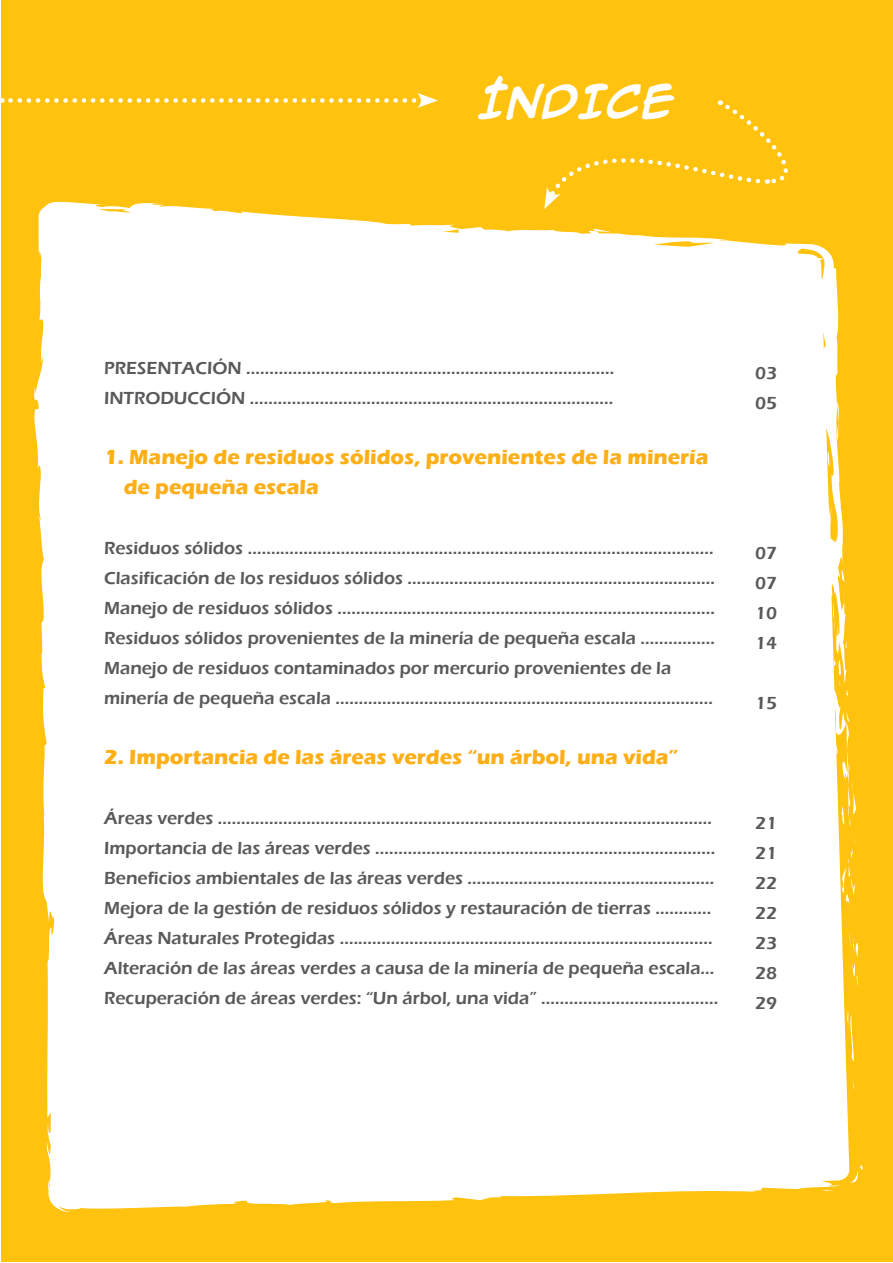
<style>
.page{position:relative;width:893px;height:1263px;background:#fff}
.page>*{position:absolute;margin:0;border:0;box-sizing:border-box;transform-origin:0 0}
.t1{font:700 37.5px "Anime Ace 2.0 BB";letter-spacing:.025em;color:#fff}
.t2{font:700 21px/30px "Eras ITC";color:#fcaf17}
.t3{font:600 18px/30px "Eras ITC";color:#58595b}
</style>
<div class="page">
<div style="left:2px;top:1px;width:891px;height:1261px;background:#ffc20e"></div>
<svg style="left:847px;top:1011px;width:7px;height:51px"></svg>
<svg style="left:849px;top:933px;width:9px;height:53px"></svg>
<svg style="left:847px;top:837px;width:9px;height:69px"></svg>
<div style="left:34px;top:202px;width:813px;height:1010px;background:#fff"></div>
<svg style="left:90px;top:216px;width:14px;height:2px"></svg>
<svg style="left:65px;top:751px;width:2px;height:10px"></svg>
<svg style="left:845px;top:638px;width:2px;height:11px"></svg>
<svg style="left:833px;top:659px;width:23px;height:168px"></svg>
<svg style="left:833px;top:557px;width:13px;height:73px"></svg>
<svg style="left:832px;top:636px;width:1px;height:13px"></svg>
<svg style="left:823px;top:502px;width:3px;height:6px"></svg>
<svg style="left:820px;top:447px;width:10px;height:33px"></svg>
<svg style="left:817px;top:258px;width:6px;height:3px"></svg>
<svg style="left:591px;top:249px;width:32px;height:5px"></svg>
<svg style="left:822px;top:1190px;width:12px;height:1px"></svg>
<svg style="left:850px;top:1165px;width:13px;height:18px"></svg>
<svg style="left:65px;top:651px;width:3px;height:17px"></svg>
<svg style="left:544px;top:100px;width:267px;height:109px"></svg>
<svg style="left:11px;top:93px;width:427px;height:15px"></svg>
<h1 class="t1" style="left:479px;top:73px;width:197px">ÍNDICE</h1>
<p class="t3" style="left:104px;top:353px;width:512px">PRESENTACIÓN ...............................................................................<br>INTRODUCCIÓN ..............................................................................</p>
<p class="t2" style="left:124px;top:442px;width:586px;text-indent:-20px">1. Manejo de residuos sólidos, provenientes de la minería de pequeña escala</p>
<p class="t3" style="left:104px;top:533px;width:613px">Residuos sólidos ....................................................................................................<br>Clasificación de los residuos sólidos ..................................................................<br>Manejo de residuos sólidos .................................................................................<br>Residuos sólidos provenientes de la minería de pequeña escala ................<br>Manejo de residuos contaminados por mercurio provenientes de la minería de pequeña escala .................................................................................</p>
<p class="t2" style="left:104px;top:742px;width:575px">2. Importancia de las áreas verdes “un árbol, una vida”</p>
<p class="t3" style="left:104px;top:803px;width:616px">Áreas verdes ..........................................................................................................<br>Importancia de las áreas verdes .........................................................................<br>Beneficios ambientales de las áreas verdes .....................................................<br>Mejora de la gestión de residuos sólidos y restauración de tierras ............<br>Áreas Naturales Protegidas ................................................................................<br>Alteración de las áreas verdes a causa de la minería de pequeña escala...<br>Recuperación de áreas verdes: “Un árbol, una vida” ......................................</p>
<p class="t3" style="left:755px;top:358px;width:23px">03<br>05</p>
<p class="t3" style="left:755px;top:538px;width:23px;text-align:justify">07<br>07<br>10<br>14</p>
<p class="t3" style="left:755px;top:688px;width:23px">15</p>
<p class="t3" style="left:755px;top:808px;width:23px;text-align:justify">21<br>21<br>22<br>22<br>23<br>28<br>29</p>
</div>
